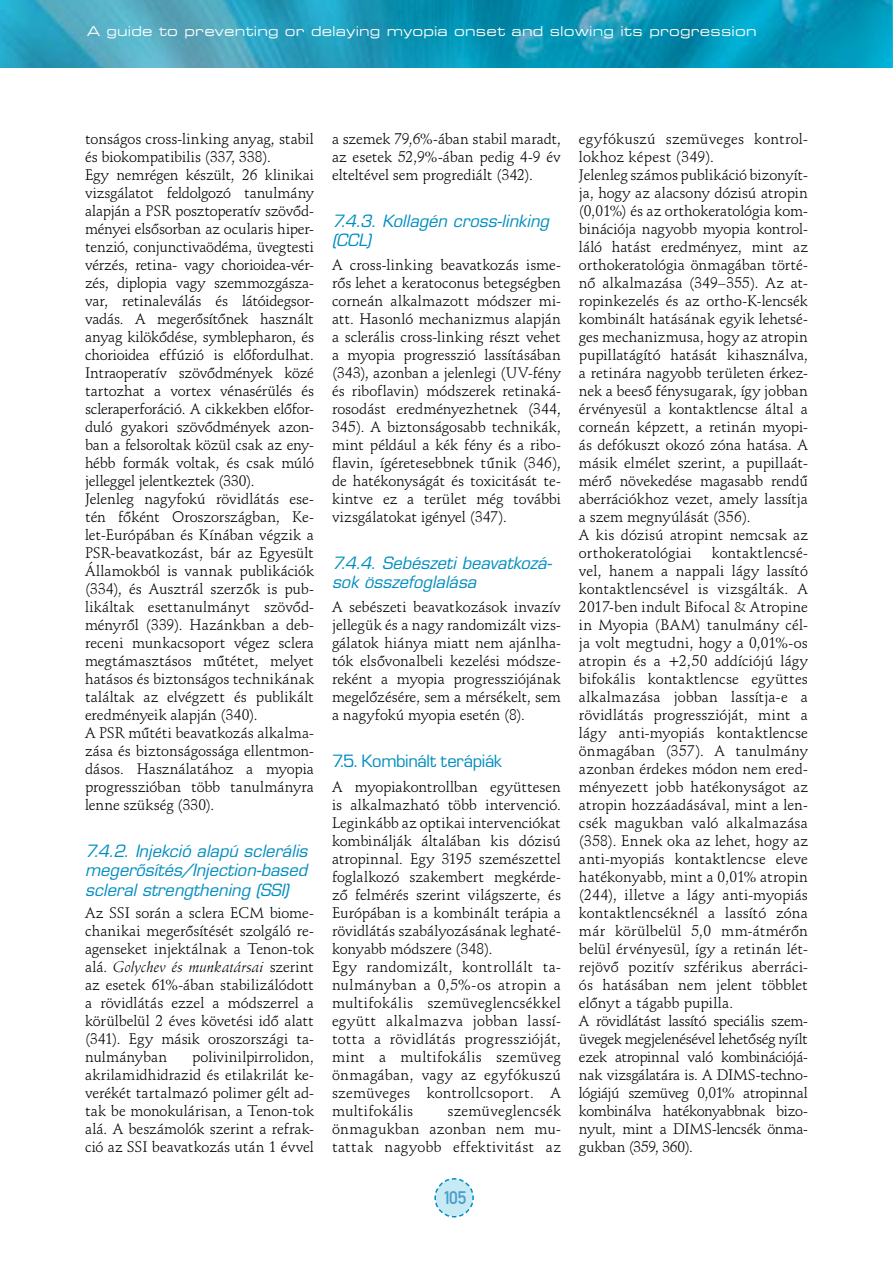
<style>
.page{position:relative;width:893px;height:1263px;background:#fff}
.page>*{position:absolute;margin:0;border:0;box-sizing:border-box;transform-origin:0 0}
.t1{font:18px "DIN Mittelschrift Alt PFL";color:#4a9eca}
.t2{font:italic 16.5px/19.5px "Square 721 PFL";letter-spacing:.005em;color:#008ec0}
.t3{font:16.5px "Square 721 PFL";letter-spacing:.01em;color:#008ec0}
.t4{font:15px/18px "Schneidler PFL";color:#000;text-align:justify}
.t5{font:13.5px "Square 721 Ex PFL";letter-spacing:.015em;color:#fff}
.s1{font-style:italic}
</style>
<div class="page">
<svg style="left:434px;top:1178px;width:40px;height:40px"></svg>
<img style="left:0;top:0;width:893px;height:68px">
<p class="t5" style="left:87px;top:23px;width:671px">A guide to preventing or delaying myopia onset and slowing its progression</p>
<p class="t4" style="left:85px;top:130px;width:230px;text-align:left">tonságos cross-linking anyag, stabil és biokompatibilis (337, 338).<br>Egy nemrégen készült, 26 klinikai vizsgálatot feldolgozó tanulmány alapján a PSR posztoperatív szövőd&shy;ményei elsősorban az ocularis hiper&shy;tenzió, conjunctivaödéma, üvegtesti vérzés, retina- vagy chorioidea-vér&shy;zés, diplopia vagy szemmozgásza&shy;var, retinaleválás és látóidegsor&shy;vadás. A megerősítőnek használt anyag kilökődése, symblepharon, és chorioidea effúzió is előfordulhat.<br>Intraoperatív szövődmények közé tartozhat a vortex vénasérülés és scleraperforáció. A cikkekben előfor&shy;duló gyakori szövődmények azon&shy;ban a felsoroltak közül csak az eny&shy;hébb formák voltak, és csak múló jelleggel jelentkeztek (330).<br>Jelenleg nagyfokú rövidlátás ese&shy;tén főként Oroszországban, Ke&shy;let-Európában és Kínában végzik a PSR-beavatkozást, bár az Egyesült Államokból is vannak publikációk (334), és Ausztrál szerzők is pub&shy;likáltak esettanulmányt szövőd&shy;ményről (339). Hazánkban a deb&shy;receni munkacsoport végez sclera megtámasztásos műtétet, melyet hatásos és biztonságos technikának találtak az elvégzett és publikált eredményeik alapján (340).<br>A PSR műtéti beavatkozás alkalma&shy;zása és biztonságossága ellentmon&shy;dásos. Használatához a myopia progresszióban több tanulmányra lenne szükség (330).</p>
<p class="t2" style="left:85px;top:841px;width:224px;text-align:justify">7.4.2. Injekció alapú sclerális megerősítés/Injection-based scleral strengthening (SSI)</p>
<p class="t4" style="left:85px;top:904px;width:230px">Az SSI során a sclera ECM biome&shy;chanikai megerősítését szolgáló re&shy;agenseket injektálnak a Tenon-tok alá. <span class="s1">Golychev és munkatársai</span> szerint az esetek 61%-ában stabilizálódott a rövidlátás ezzel a módszerrel a körülbelül 2 éves követési idő alatt (341). Egy másik oroszországi ta&shy;nulmányban</p>
<p class="t4" style="left:85px;top:1048px;width:230px;text-indent:107px">polivinilpirrolidon, akrilamidhidrazid és etilakrilát ke&shy;verékét tartalmazó polimer gélt ad&shy;tak be monokulárisan, a Tenon-tok alá. A beszámolók szerint a refrak&shy;ció az SSI beavatkozás után 1 évvel</p>
<p class="t4" style="left:332px;top:130px;width:230px">a szemek 79,6%-ában stabil maradt, az esetek 52,9%-ában pedig 4-9 év elteltével sem progrediált (342).</p>
<p class="t2" style="left:332px;top:211px;width:219px">7.4.3. Kollagén cross-linking (CCL)</p>
<p class="t4" style="left:332px;top:256px;width:230px">A cross-linking beavatkozás isme&shy;rős lehet a keratoconus betegségben corneán alkalmazott módszer mi&shy;att. Hasonló mechanizmus alapján a sclerális cross-linking részt vehet a myopia progresszió lassításában (343), azonban a jelenlegi (UV-fény és riboflavin) módszerek retinaká&shy;rosodást eredményezhetnek (344, 345). A biztonságosabb technikák, mint például a kék fény és a ribo&shy;flavin, ígéretesebbnek tűnik (346), de hatékonyságát és toxicitását te&shy;kintve ez a terület még további vizsgálatokat igényel (347).</p>
<p class="t2" style="left:332px;top:553px;width:222px">7.4.4. Sebészeti beavatkozá&shy;sok összefoglalása</p>
<p class="t4" style="left:332px;top:598px;width:230px">A sebészeti beavatkozások invazív jellegük és a nagy randomizált vizs&shy;gálatok hiánya miatt nem ajánlha&shy;tók elsővonalbeli kezelési módsze&shy;reként a myopia progressziójának megelőzésére, sem a mérsékelt, sem a nagyfokú myopia esetén (8).</p>
<p class="t3" style="left:332px;top:751px;width:171px">7.5. Kombinált terápiák</p>
<p class="t4" style="left:332px;top:778px;width:230px;text-align:left">A myopiakontrollban együttesen is alkalmazható több intervenció.<br>Leginkább az optikai intervenciókat kombinálják általában kis dózisú atropinnal. Egy 3195 szemészettel foglalkozó szakembert megkérde&shy;ző felmérés szerint világszerte, és<br>Európában is a kombinált terápia a rövidlátás szabályozásának leghaté&shy;konyabb módszere (348).<br>Egy randomizált, kontrollált ta&shy;nulmányban a 0,5%-os atropin a multifokális szemüveglencsékkel együtt alkalmazva jobban lassí&shy;totta a rövidlátás progresszióját, mint a multifokális szemüveg önmagában, vagy az egyfókuszú szemüveges kontrollcsoport. A multifokális</p>
<p class="t4" style="left:332px;top:1102px;width:230px;text-indent:115px">szemüveglencsék önmagukban azonban nem mu&shy;tattak nagyobb effektivitást az</p>
<p class="t1" style="left:443px;top:1187px;width:25px">105</p>
<p class="t4" style="left:579px;top:130px;width:230px;text-align:left">egyfókuszú szemüveges kontrol&shy;lokhoz képest (349).<br>Jelenleg számos publikáció bizonyít&shy;ja, hogy az alacsony dózisú atropin (0,01%) és az orthokeratológia kom&shy;binációja nagyobb myopia kontrol&shy;láló hatást eredményez, mint az orthokeratológia önmagában törté&shy;nő alkalmazása (349–355). Az at&shy;ropinkezelés és az ortho-K-lencsék kombinált hatásának egyik lehetsé&shy;ges mechanizmusa, hogy az atropin pupillatágító hatását kihasználva, a retinára nagyobb területen érkez&shy;nek a beeső fénysugarak, így jobban érvényesül a kontaktlencse által a corneán képzett, a retinán myopi&shy;ás defókuszt okozó zóna hatása. A másik elmélet szerint, a pupillaát&shy;mérő növekedése magasabb rendű aberrációkhoz vezet, amely lassítja a szem megnyúlását (356).<br>A kis dózisú atropint nemcsak az orthokeratológiai</p>
<p class="t4" style="left:579px;top:544px;width:230px;text-align:left;text-indent:133px">kontaktlencsé&shy;vel, hanem a nappali lágy lassító kontaktlencsével is vizsgálták. A 2017-ben indult Bifocal &amp; Atropine in Myopia (BAM) tanulmány cél&shy;ja volt megtudni, hogy a 0,01%-os atropin és a +2,50 addíciójú lágy bifokális kontaktlencse együttes alkalmazása jobban lassítja-e a rövidlátás progresszióját, mint a lágy anti-myopiás kontaktlencse önmagában (357). A tanulmány azonban érdekes módon nem ered&shy;ményezett jobb hatékonyságot az atropin hozzáadásával, mint a len&shy;csék magukban való alkalmazása (358). Ennek oka az lehet, hogy az anti-myopiás kontaktlencse eleve hatékonyabb, mint a 0,01% atropin (244), illetve a lágy anti-myopiás kontaktlencséknél a lassító zóna már körülbelül 5,0 mm-átmérőn belül érvényesül, így a retinán lét&shy;rejövő pozitív szférikus aberráci&shy;ós hatásában nem jelent többlet előnyt a tágabb pupilla.<br>A rövidlátást lassító speciális szem&shy;üvegek megjelenésével lehetőség nyílt ezek atropinnal való kombinációjá&shy;nak vizsgálatára is. A DIMS-techno&shy;lógiájú szemüveg 0,01% atropinnal kombinálva hatékonyabbnak bizo&shy;nyult, mint a DIMS-lencsék önma&shy;gukban (359, 360).</p>
</div>
